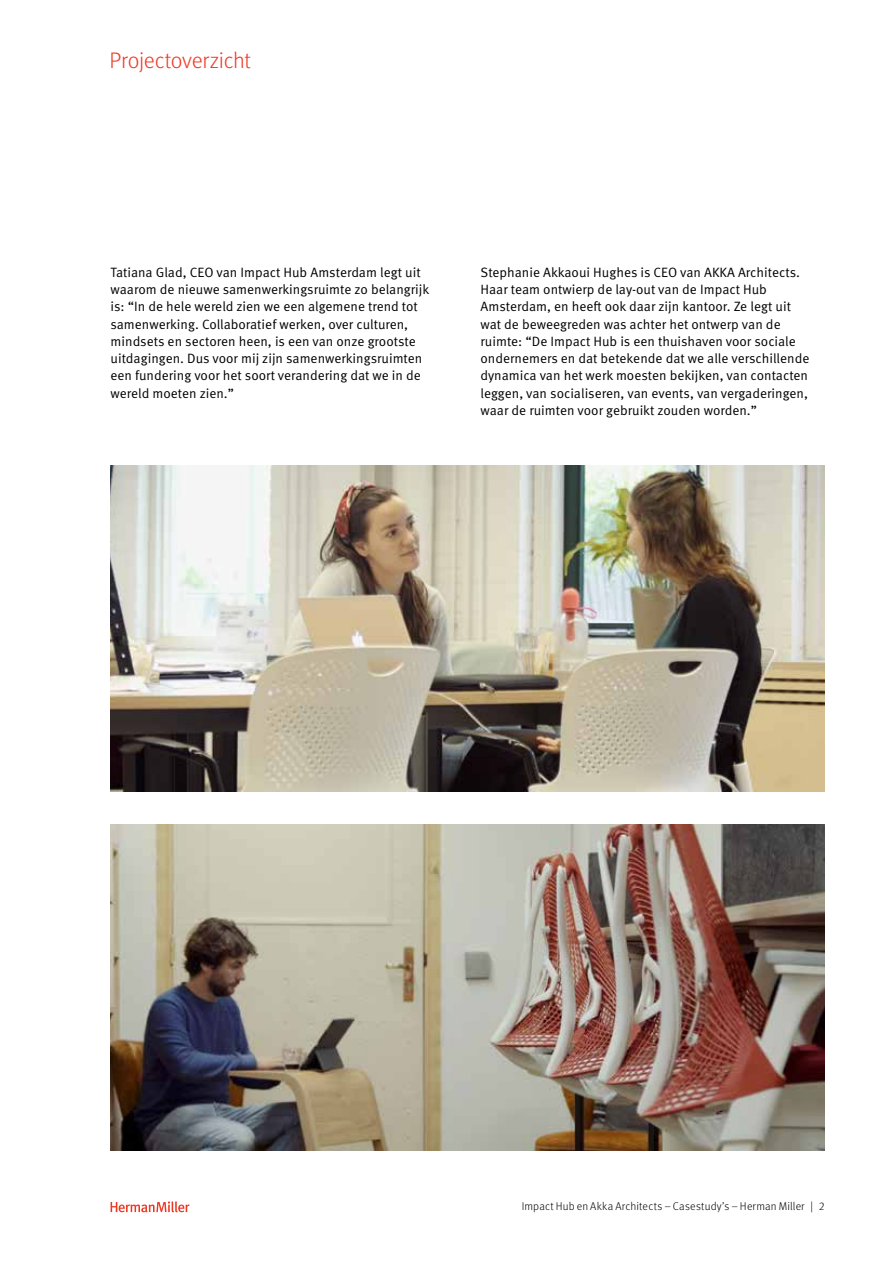
<style>
.page{position:relative;width:893px;height:1263px;background:#fff}
.page>*{position:absolute;margin:0;border:0;box-sizing:border-box;transform-origin:0 0}
.t1{font:300 22.5px "Meta OT";letter-spacing:-.015em;color:#ee3824}
.t2{font:13.5px/17.2px "Meta OT Norm";color:#000}
.t3{font:300 11.25px "Meta OT";letter-spacing:.015em;color:#000}
</style>
<div class="page">
<img style="left:111px;top:465px;width:714px;height:326px">
<svg style="left:111px;top:1201px;width:79px;height:11px"></svg>
<img style="left:111px;top:824px;width:714px;height:326px">
<h1 class="t1" style="left:109px;top:47px;width:143px">Projectoverzicht</h1>
<p class="t2" style="left:111px;top:264px;width:320px">Tatiana Glad, CEO van Impact Hub Amsterdam legt uit waarom de nieuwe samenwerkingsruimte zo belangrijk is: “In de hele wereld zien we een algemene trend tot samenwerking. Collaboratief werken, over culturen, mindsets en sectoren heen, is een van onze grootste uitdagingen. Dus voor mij zijn samenwerkingsruimten een fundering voor het soort verandering dat we in de wereld moeten zien.”</p>
<p class="t2" style="left:480px;top:264px;width:330px">Stephanie Akkaoui Hughes is CEO van AKKA Architects.<br>Haar team ontwierp de lay-out van de Impact Hub Amsterdam, en heeft ook daar zijn kantoor. Ze legt uit wat de beweegreden was achter het ontwerp van de ruimte: “De Impact Hub is een thuishaven voor sociale ondernemers en dat betekende dat we alle verschillende dynamica van het werk moesten bekijken, van contacten leggen, van socialiseren, van events, van vergaderingen, waar de ruimten voor gebruikt zouden worden.”</p>
<p class="t3" style="left:522px;top:1199px;width:305px">Impact Hub en Akka Architects – Casestudy’s – Herman Miller | 2</p>
</div>
